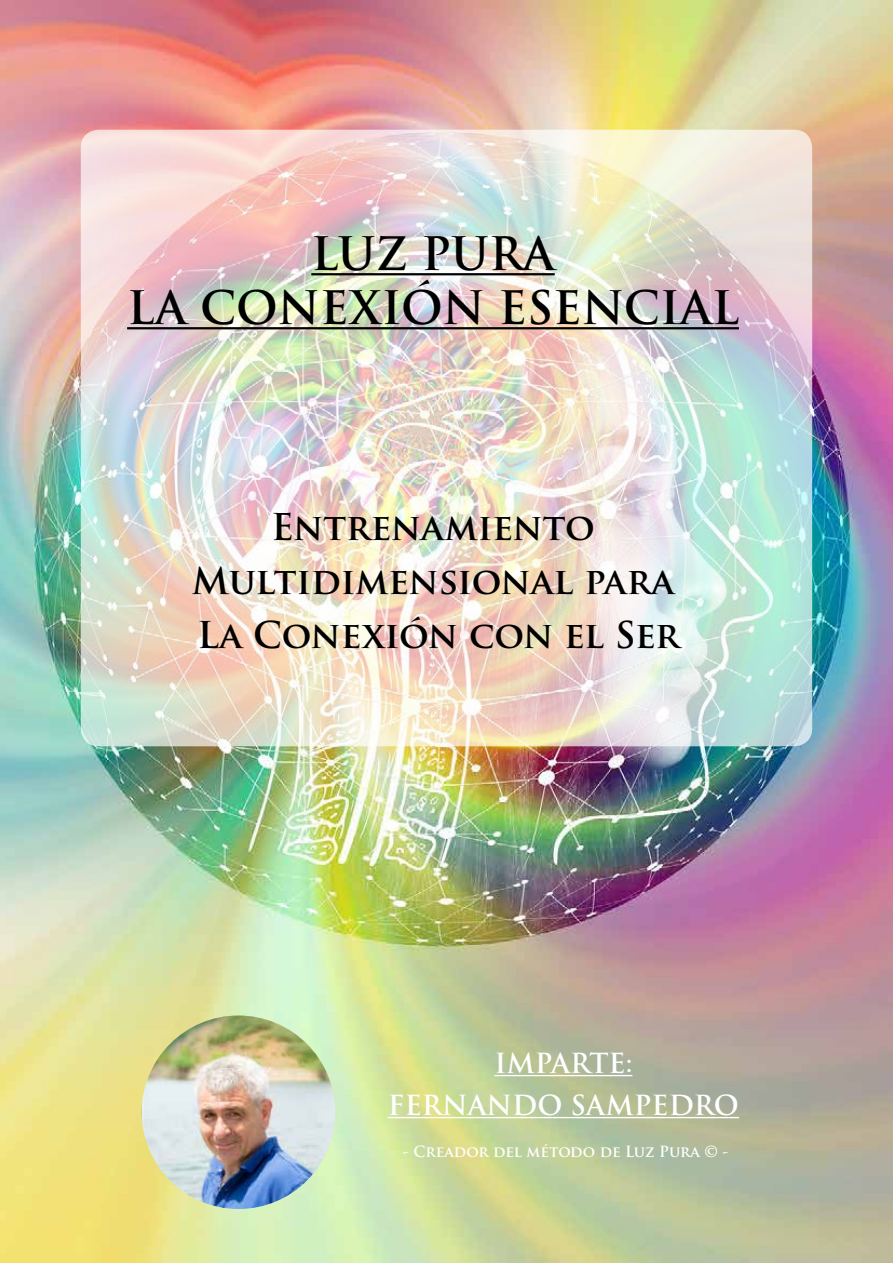
<style>
.page{position:relative;width:893px;height:1263px;background:#fff}
.page>*{position:absolute;margin:0;border:0;box-sizing:border-box;transform-origin:0 0}
.t1{font:700 45px/54px "Trajan Pro";color:#000;text-align:center}
.t2{font:700 36px/54px "Trajan Pro";color:#000;text-align:center}
.t3{font:700 27px/42px "Trajan Pro";color:#fff;text-align:center}
.t4{font:700 15px "Trajan Pro";color:#fff}
</style>
<div class="page">
<img style="left:0;top:1px;width:893px;height:1262px">
<hr style="left:494px;top:1075px;width:138px;height:1px;background:#fff">
<hr style="left:388px;top:1117px;width:351px;height:1px;background:#fff">
<img style="left:142px;top:1015px;width:193px;height:194px;border-radius:97px">
<img style="left:81px;top:130px;width:731px;height:616px;border-radius:18px">
<hr style="left:311px;top:273px;width:244px;height:2px;background:#000">
<hr style="left:127px;top:327px;width:612px;height:2px;background:#000">
<p class="t1" style="left:127px;top:227px;width:613px">LUZ PURA<br>LA CONEXIÓN ESENCIAL</p>
<p class="t2" style="left:192px;top:500px;width:489px">Entrenamiento<br>Multidimensional para<br>La Conexión con el Ser</p>
<p class="t3" style="left:388px;top:1042px;width:353px">IMPARTE:<br>FERNANDO SAMPEDRO</p>
<p class="t4" style="left:403px;top:1142px;width:328px">- Creador del método de Luz Pura © -</p>
</div>
